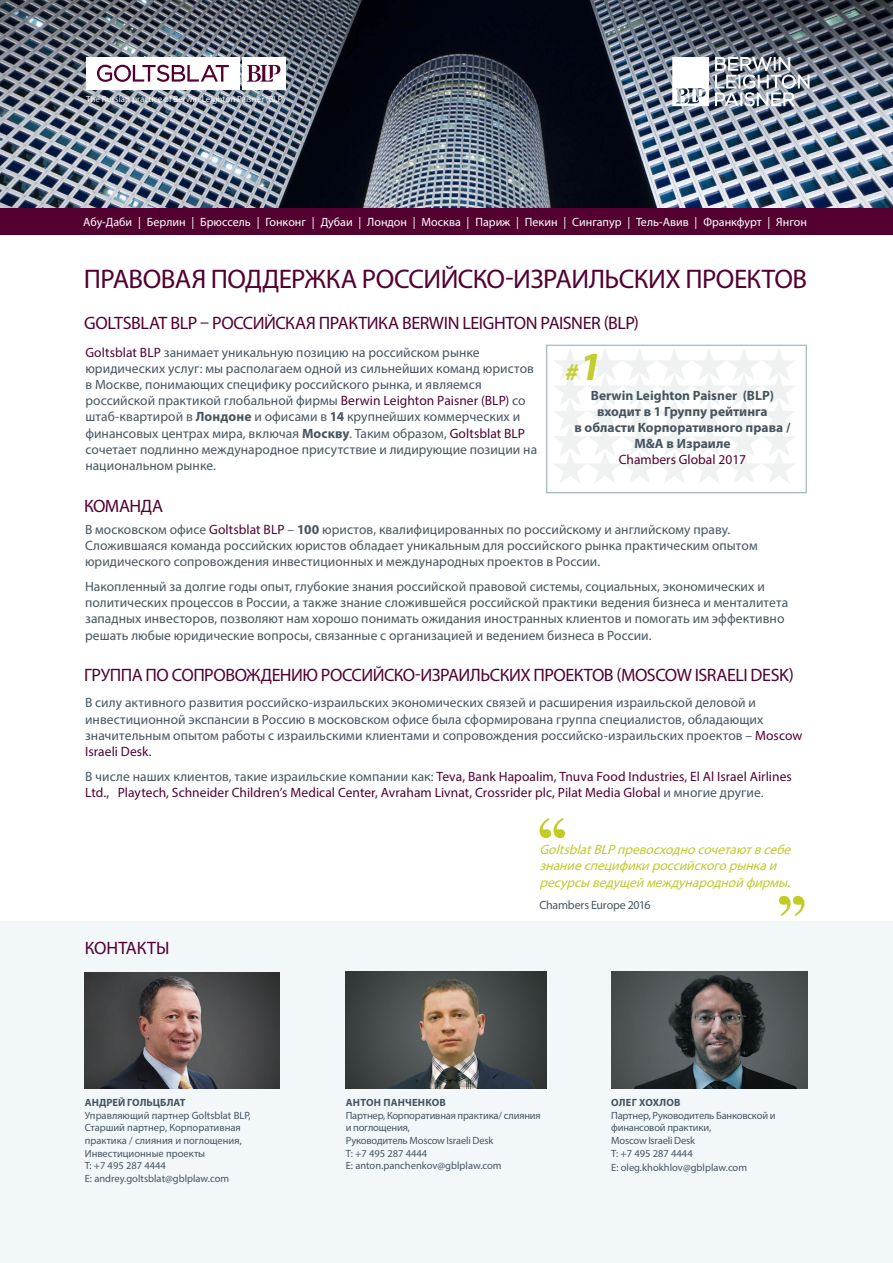
<style>
.page{position:relative;width:893px;height:1263px;background:#fff}
.page>*{position:absolute;margin:0;border:0;box-sizing:border-box;transform-origin:0 0}
.t1{font:27px "Myriad Pro";letter-spacing:-.02em;color:#530031}
.t2{font:italic 700 24.15px "Myriad Pro";color:#c2ce2e}
.t3{font:18px "Myriad Pro";letter-spacing:-.03em;color:#530031}
.t4{font:18px "Myriad Pro";color:#530031}
.t5{font:13.5px/16.2px "Myriad Pro";letter-spacing:.005em;color:#465560}
.t6{font:13.5px/16.2px "Myriad Pro";color:#530031}
.t7{font:italic 13.5px/16.2px "Myriad Pro";color:#c1c92b}
.t8{font:700 13.5px/16.2px "Myriad Pro";color:#465560;text-align:center}
.t9{font:12px "Myriad Pro";color:#fff}
.t10{font:12px "Myriad Pro";letter-spacing:-.02em;color:#465560}
.t11{font:10.5px/12.6px "Myriad Pro";color:#465560}
.t12{font:700 10.5px "Myriad Pro";letter-spacing:.01em;color:#465560}
.t13{font:9px "Myriad Pro";color:#fff}
.s1{color:#530031}
.s2{font-weight:700}
.s3{font-size:40.35px}
.s4{color:#465560}
</style>
<div class="page">
<img style="left:0;top:0;width:893px;height:208px">
<div style="left:0;top:922px;width:893px;height:341px;background:#f2f7fa"></div>
<img style="left:85px;top:972px;width:194px;height:117px">
<img style="left:346px;top:971px;width:201px;height:117px">
<img style="left:611px;top:971px;width:197px;height:118px">
<div style="left:242px;top:57px;width:44px;height:33px;background:#fff"></div>
<div style="left:86px;top:57px;width:154px;height:33px;background:#fff"></div>
<svg style="left:97px;top:65px;width:132px;height:17px"></svg>
<svg style="left:247px;top:65px;width:33px;height:17px"></svg>
<div style="left:0;top:208px;width:893px;height:27px;background:#530031"></div>
<svg style="left:715px;top:57px;width:94px;height:49px"></svg>
<svg style="left:672px;top:57px;width:37px;height:49px"></svg>
<svg style="left:539px;top:818px;width:26px;height:20px"></svg>
<svg style="left:779px;top:896px;width:25px;height:20px"></svg>
<div style="left:546px;top:345px;width:261px;height:148px;background:#fff;border:1px solid #a1bacb"></div>
<svg style="left:554px;top:349px;width:241px;height:134px"></svg>
<p class="t13" style="left:86px;top:93px;width:201px">The Russian practice of Berwin Leighton Paisner (BLP)</p>
<p class="t9" style="left:83px;top:215px;width:725px">Абу-Даби | Берлин | Брюссель | Гонконг | Дубаи | Лондон | Москва | Париж | Пекин | Сингапур | Тель-Авив | Франкфурт | Янгон</p>
<h1 class="t1" style="left:84px;top:262px;width:725px">ПРАВОВАЯ ПОДДЕРЖКА РОССИЙСКО-ИЗРАИЛЬСКИХ ПРОЕКТОВ</h1>
<h3 class="t3" style="left:84px;top:312px;width:556px">GOLTSBLAT BLP – РОССИЙСКАЯ ПРАКТИКА BERWIN LEIGHTON PAISNER (BLP)</h3>
<p class="t5" style="left:85px;top:344px;width:453px"><span class="s1">Goltsblat BLP</span> занимает уникальную позицию на российском рынке юридических услуг: мы располагаем одной из сильнейших команд юристов в Москве, понимающих специфику российского рынка, и являемся российской практикой глобальной фирмы <span class="s1">Berwin Leighton Paisner (BLP)</span> со штаб-квартирой в <span class="s2">Лондоне</span> и офисами в <span class="s2">14</span> крупнейших коммерческих и финансовых центрах мира, включая <span class="s2">Москву</span>. Таким образом, <span class="s1">Goltsblat BLP </span>сочетает подлинно международное присутствие и лидирующие позиции на национальном рынке.</p>
<h3 class="t3" style="left:84px;top:495px;width:80px">КОМАНДА</h3>
<h2 class="t2" style="left:564px;top:356px;width:46px">#<span class="s3">1</span></h2>
<p class="t8" style="left:574px;top:386px;width:218px">Berwin Leighton Paisner (BLP) входит в 1 Группу рейтинга<br>в области Корпоративного права /<br>M&amp;A в Израиле</p>
<p class="t6" style="left:619px;top:451px;width:129px">Chambers Global 2017</p>
<p class="t5" style="left:85px;top:521px;width:674px">В московском офисе <span class="s1">Goltsblat BLP</span> – <span class="s2">100</span> юристов, квалифицированных по российскому и английскому праву.<br>Сложившаяся команда российских юристов обладает уникальным для российского рынка практическим опытом юридического сопровождения инвестиционных и международных проектов в России.</p>
<p class="t5" style="left:85px;top:578px;width:705px">Накопленный за долгие годы опыт, глубокие знания российской правовой системы, социальных, экономических и политических процессов в России, а также знание сложившейся российской практики ведения бизнеса и менталитета западных инвесторов, позволяют нам хорошо понимать ожидания иностранных клиентов и помогать им эффективно решать любые юридические вопросы, связанные с организацией и ведением бизнеса в России.</p>
<h3 class="t3" style="left:84px;top:664px;width:711px">ГРУППА ПО СОПРОВОЖДЕНИЮ РОССИЙСКО-ИЗРАИЛЬСКИХ ПРОЕКТОВ (MOSCOW ISRAELI DESK)</h3>
<p class="t5" style="left:85px;top:694px;width:719px">В силу активного развития российско-израильских экономических связей и расширения израильской деловой и инвестиционной экспансии в Россию в московском офисе была сформирована группа специалистов, обладающих значительным опытом работы с израильскими клиентами и сопровождения российско-израильских проектов – <span class="s1">Moscow Israeli Desk.</span></p>
<p class="t6" style="left:85px;top:768px;width:708px"><span class="s4">В числе наших клиентов, такие израильские компании как:</span> Teva, Bank Hapoalim, Tnuva Food Industries, El Al Israel Airlines<br>Ltd., Playtech, Schneider Children’s Medical Center, Avraham Livnat, Crossrider plc, Pilat Media Global <span class="s4">и многие другие.</span></p>
<h3 class="t4" style="left:85px;top:937px;width:86px">КОНТАКТЫ</h3>
<p class="t12" style="left:85px;top:1096px;width:102px">АНДРЕЙ ГОЛЬЦБЛАТ</p>
<p class="t11" style="left:85px;top:1109px;width:167px">Управляющий партнер Goltsblat BLP,<br>Старший партнер, Корпоративная практика / слияния и поглощения,<br>Инвестиционные проекты<br>Т: +7 495 287 4444<br>Е: andrey.goltsblat@gblplaw.com</p>
<p class="t7" style="left:539px;top:841px;width:257px">GoltsblatBLPпревосходносочетаютвсебе знаниеспецификироссийскогорынкаи ресурсы ведущеймеждународнойфирмы.</p>
<p class="t10" style="left:539px;top:897px;width:113px">Chambers Europe 2016</p>
<p class="t12" style="left:346px;top:1096px;width:101px">АНТОН ПАНЧЕНКОВ</p>
<p class="t11" style="left:346px;top:1109px;width:196px">Партнер, Корпоративная практика/ слияния и поглощения,<br>Руководитель Moscow Israeli Desk<br>T: +7 495 287 4444<br>E: anton.panchenkov@gblplaw.com</p>
<p class="t12" style="left:611px;top:1096px;width:71px">ОЛЕГ ХОХЛОВ</p>
<p class="t11" style="left:611px;top:1109px;width:166px">Партнер, Руководитель Банковской и финансовой практики,<br>Moscow Israeli Desk<br>T: +7 495 287 4444</p>
<p class="t11" style="left:611px;top:1161px;width:137px">E: oleg.khokhlov@gblplaw.com</p>
</div>
